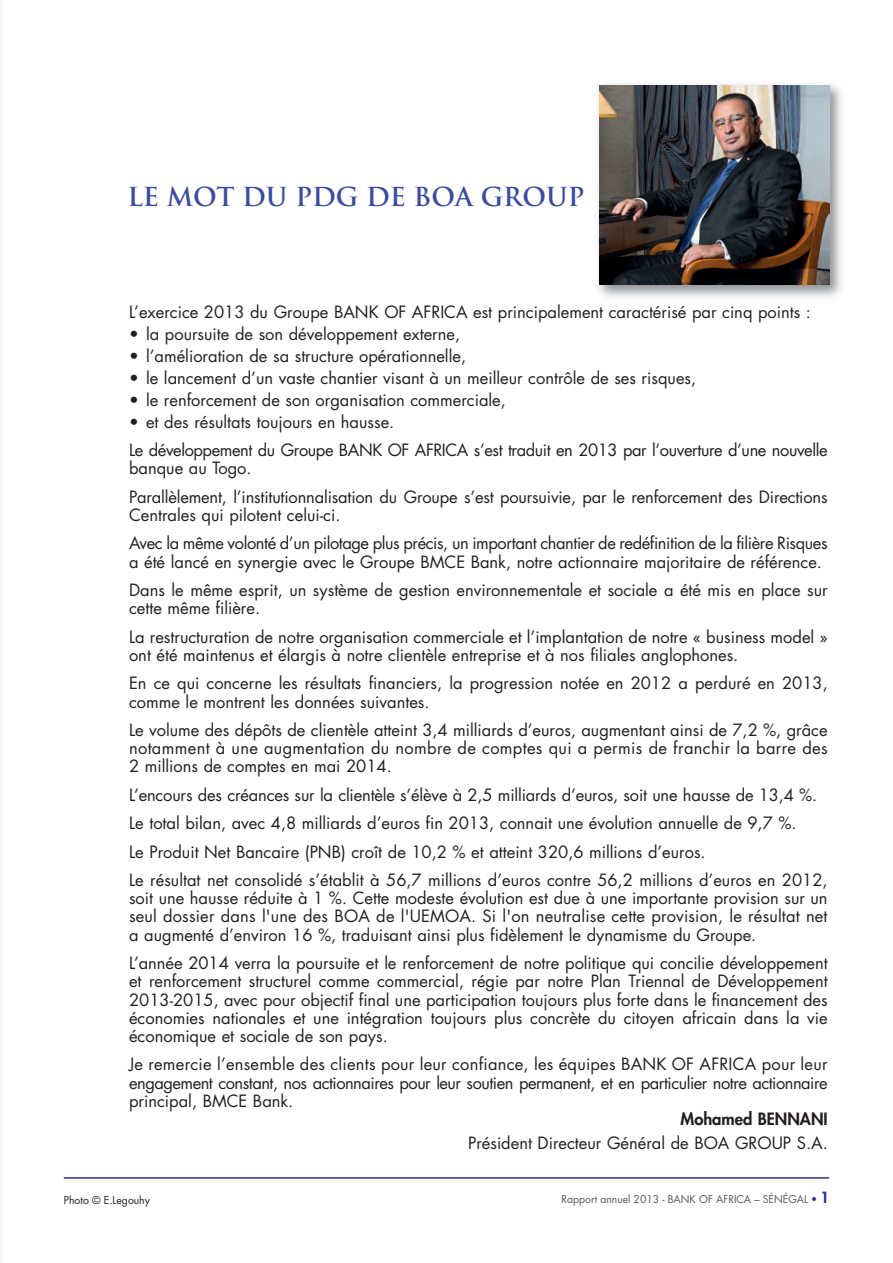
<style>
.page{position:relative;width:893px;height:1263px;background:#fff}
.page>*{position:absolute;margin:0;border:0;box-sizing:border-box;transform-origin:0 0}
.t1{font:700 25.5px "Trajan";color:#394ca0}
.t2{font:16.5px/28.3px "Futura";color:#231f20}
.t3{font:16.5px/28.3px "Futura";letter-spacing:-.025em;color:#231f20}
.t4{font:16.5px/18.1px "Futura";letter-spacing:.02em;color:#231f20}
.t5{font:800 16.5px "Futura";color:#231f20}
.t6{font:10.5px "Futura";color:#57585a}
.t7{font:10.5px "Futura";color:#231f20}
.s1{color:#2e3092}
.s2{font-weight:800;font-size:15px;color:#2e3092}
</style>
<div class="page">
<hr style="left:64px;top:1177px;width:765px;height:2px;background:#2e3092">
<hr style="left:0;top:0;width:1px;height:1263px;background:#f2f3f4">
<img style="left:598px;top:84px;width:244px;height:213px">
<img style="left:600px;top:85px;width:229px;height:200px">
<h1 class="t1" style="left:128px;top:182px;width:458px">LE MOT DU PDG DE BOA GROUP</h1>
<p class="t2" style="left:129px;top:299px;width:683px">L’exercice 2013 du Groupe BANK OF AFRICA est principalement caractérisé par cinq points :</p>
<p class="t2" style="left:129px;top:321px;width:333px">• la poursuite de son développement externe,</p>
<p class="t2" style="left:129px;top:343px;width:338px">• l’amélioration de sa structure opérationnelle,</p>
<p class="t2" style="left:129px;top:365px;width:569px">• le lancement d’un vaste chantier visant à un meilleur contrôle de ses risques,</p>
<p class="t2" style="left:129px;top:387px;width:378px">• le renforcement de son organisation commerciale,</p>
<p class="t3" style="left:129px;top:409px;width:700px">• et des résultats toujours en hausse.<br>Le développement du Groupe BANK OF AFRICA s’est traduit en 2013 par l’ouverture d’une nouvelle</p>
<p class="t2" style="left:129px;top:455px;width:700px">banque au Togo.<br>Parallèlement, l’institutionnalisation du Groupe s’est poursuivie, par le renforcement des Directions</p>
<p class="t3" style="left:129px;top:502px;width:700px">Centrales qui pilotent celui-ci.<br>Avec la même volonté d’un pilotage plus précis, un important chantier de redéfinition de la filière Risques</p>
<p class="t2" style="left:129px;top:549px;width:700px">a été lancé en synergie avec le Groupe BMCE Bank, notre actionnaire majoritaire de référence.<br>Dans le même esprit, un système de gestion environnementale et sociale a été mis en place sur</p>
<p class="t2" style="left:129px;top:595px;width:700px">cette même filière.<br>La restructuration de notre organisation commerciale et l’implantation de notre « business model »</p>
<p class="t2" style="left:129px;top:642px;width:700px">ont été maintenus et élargis à notre clientèle entreprise et à nos filiales anglophones.<br>En ce qui concerne les résultats financiers, la progression notée en 2012 a perduré en 2013,</p>
<p class="t2" style="left:129px;top:689px;width:700px">comme le montrent les données suivantes.<br>Le volume des dépôts de clientèle atteint 3,4 milliards d’euros, augmentant ainsi de 7,2 %, grâce</p>
<p class="t4" style="left:129px;top:740px;width:700px">notamment à une augmentation du nombre de comptes qui a permis de franchir la barre des<br>2 millions de comptes en mai 2014.</p>
<p class="t2" style="left:129px;top:782px;width:700px">L’encours des créances sur la clientèle s’élève à 2,5 milliards d’euros, soit une hausse de 13,4 %.<br>Le total bilan, avec 4,8 milliards d’euros fin 2013, connait une évolution annuelle de 9,7 %.<br>Le Produit Net Bancaire (PNB) croît de 10,2 % et atteint 320,6 millions d’euros.<br>Le résultat net consolidé s’établit à 56,7 millions d’euros contre 56,2 millions d’euros en 2012,</p>
<p class="t2" style="left:129px;top:890px;width:700px;line-height:18.1px;text-align:justify">soit une hausse réduite à 1 %. Cette modeste évolution est due à une importante provision sur un seul dossier dans l'une des BOA de l'UEMOA. Si l'on neutralise cette provision, le résultat net a augmenté d’environ 16 %, traduisant ainsi plus fidèlement le dynamisme du Groupe.</p>
<p class="t2" style="left:129px;top:955px;width:700px;line-height:18.1px;text-align:justify">L’année 2014 verra la poursuite et le renforcement de notre politique qui concilie développement et renforcement structurel comme commercial, régie par notre Plan Triennal de Développement 2013-2015, avec pour objectif final une participation toujours plus forte dans le financement des économies nationales et une intégration toujours plus concrète du citoyen africain dans la vie économique et sociale de son pays.</p>
<p class="t2" style="left:129px;top:1057px;width:700px;line-height:18.1px;text-align:justify">Je remercie l’ensemble des clients pour leur confiance, les équipes BANK OF AFRICA pour leur engagement constant, nos actionnaires pour leur soutien permanent, et en particulier notre actionnaire principal, BMCE Bank.</p>
<p class="t5" style="left:681px;top:1111px;width:149px">Mohamed BENNANI</p>
<p class="t2" style="left:468px;top:1130px;width:361px">Président Directeur Général de BOA GROUP S.A.</p>
<p class="t7" style="left:64px;top:1195px;width:88px">Photo © E.Legouhy</p>
<p class="t6" style="left:562px;top:1195px;width:269px">Rapport annuel 2013 - BANK OF AFRICA – SÉNÉGAL <span class="s1">•</span> <span class="s2">1</span></p>
</div>
